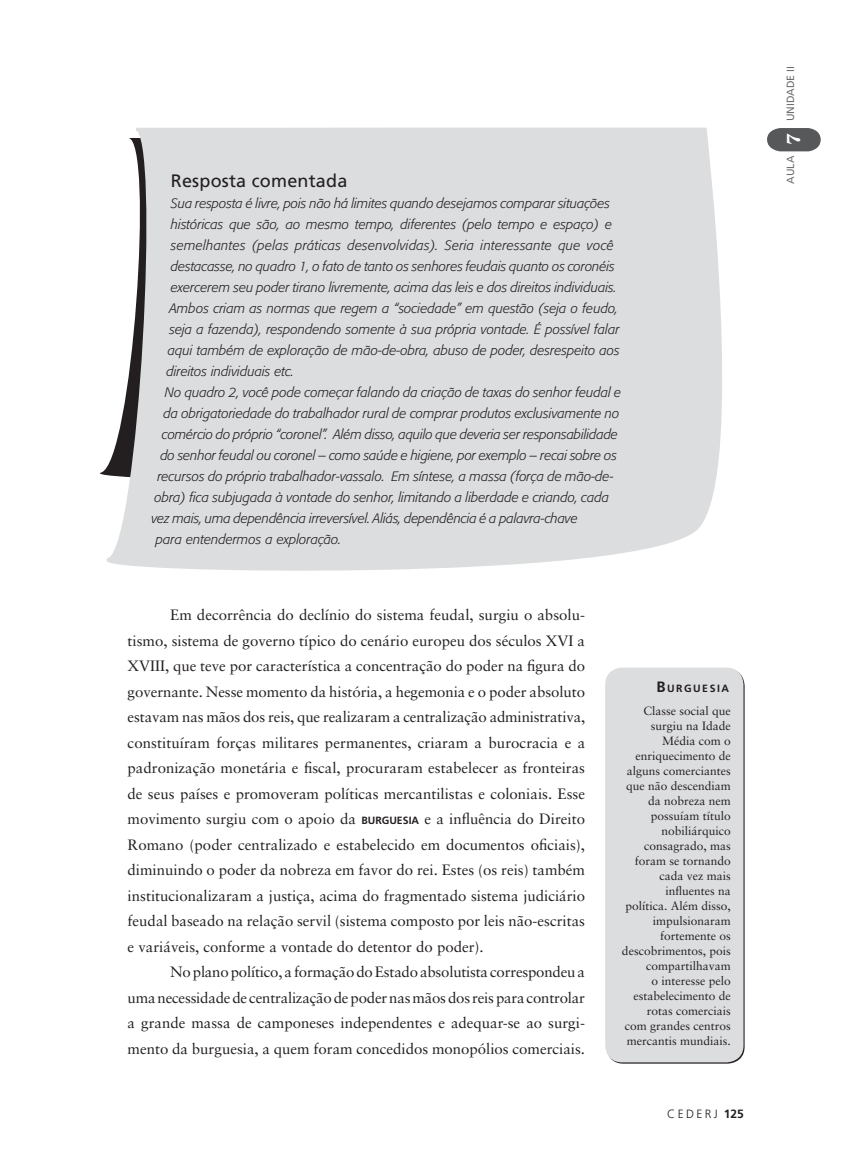
<style>
.page{position:relative;width:851px;height:1170px;background:#fff}
.page>*{position:absolute;margin:0;border:0;box-sizing:border-box;transform-origin:0 0}
.resposta{font:18px "Frutiger";letter-spacing:.01em;color:#231f20}
.texto_corrido{font:15px/25.5px "Sabon";color:#231f20;text-align:justify}
.Resposta_comentada_texto{font:italic 300 13.5px "Formata";color:#231f20}
.Resposta_comentada_texto-2{font:italic 300 13.5px "Formata";letter-spacing:.02em;color:#231f20}
.notas_texto_impar{font:12px/15px "Sabon";color:#231f20;text-align:right}
.t1{font:300 12px "Frutiger";letter-spacing:.2em;color:#231f20}
.t2{font:10.5px "Frutiger";color:#6c6d70}
.notas_TÍTULO{font:700 10.5px "Frutiger";letter-spacing:.145em;color:#231f20}
.s1{font-family:"Frutiger";font-weight:700;font-size:10.5px}
.s2{font-size:15px}
.s3{font-weight:700}
.s4{font-family:"Century Old Style";font-weight:700;font-size:18px;color:#fff}
</style>
<div class="page">
<svg style="left:767px;top:128px;width:54px;height:24px"></svg>
<svg style="left:100px;top:127px;width:622px;height:444px;background:#dbdcde"></svg>
<div style="left:605px;top:667px;width:138px;height:395px;background:#dcdddf"></div>
<p class="resposta" style="left:171px;top:170px;width:178px">Resposta comentada</p>
<p class="Resposta_comentada_texto" style="left:171px;top:195px;width:441px">Sua resposta é livre, pois não há limites quando desejamos comparar situações</p>
<p class="Resposta_comentada_texto" style="left:171px;top:216px;width:443px">históricas que são, ao mesmo tempo, diferentes (pelo tempo e espaço) e</p>
<p class="Resposta_comentada_texto-2" style="left:171px;top:237px;width:444px">semelhantes (pelas práticas desenvolvidas). Seria interessante que você</p>
<p class="Resposta_comentada_texto" style="left:171px;top:258px;width:445px">destacasse, no quadro 1, o fato de tanto os senhores feudais quanto os coronéis</p>
<p class="Resposta_comentada_texto" style="left:171px;top:279px;width:447px">exercerem seu poder tirano livremente, acima das leis e dos direitos individuais.</p>
<p class="Resposta_comentada_texto" style="left:169px;top:300px;width:450px">Ambos criam as normas que regem a “sociedade” em questão (seja o feudo,</p>
<p class="Resposta_comentada_texto" style="left:169px;top:321px;width:451px">seja a fazenda), respondendo somente à sua própria vontade. É possível falar</p>
<p class="Resposta_comentada_texto" style="left:168px;top:342px;width:453px">aqui também de exploração de mão-de-obra, abuso de poder, desrespeito aos</p>
<p class="Resposta_comentada_texto" style="left:166px;top:363px;width:129px">direitos individuais etc.</p>
<p class="Resposta_comentada_texto" style="left:165px;top:384px;width:458px">No quadro 2, você pode começar falando da criação de taxas do senhor feudal e</p>
<p class="Resposta_comentada_texto" style="left:163px;top:405px;width:457px">da obrigatoriedade do trabalhador rural de comprar produtos exclusivamente no</p>
<p class="Resposta_comentada_texto" style="left:162px;top:426px;width:457px">comércio do próprio “coronel”. Além disso, aquilo que deveria ser responsabilidade</p>
<p class="Resposta_comentada_texto" style="left:160px;top:447px;width:458px">do senhor feudal ou coronel – como saúde e higiene, por exemplo – recai sobre os</p>
<p class="Resposta_comentada_texto" style="left:157px;top:468px;width:457px">recursos do próprio trabalhador-vassalo. Em síntese, a massa (força de mão-de-</p>
<p class="Resposta_comentada_texto" style="left:154px;top:489px;width:456px">obra) fica subjugada à vontade do senhor, limitando a liberdade e criando, cada</p>
<p class="Resposta_comentada_texto" style="left:151px;top:510px;width:428px">vez mais, uma dependência irreversível. Aliás, dependência é a palavra-chave</p>
<p class="Resposta_comentada_texto" style="left:156px;top:531px;width:187px">para entendermos a exploração.</p>
<p class="texto_corrido" style="left:128px;top:602px;width:459px;text-indent:43px">Em decorrência do declínio do sistema feudal, surgiu o absolu&shy;tismo, sistema de governo típico do cenário europeu dos séculos XVI a XVIII, que teve por característica a concentração do poder na figura do governante. Nesse momento da história, a hegemonia e o poder absoluto estavam nas mãos dos reis, que realizaram a centralização administrativa, constituíram forças militares permanentes, criaram a burocracia e a padronização monetária e fiscal, procuraram estabelecer as fronteiras de seus países e promoveram políticas mercantilistas e coloniais. Esse movimento surgiu com o apoio da <span class="s1">BURGUESIA</span> e a influência do Direito Romano (poder centralizado e estabelecido em documentos oficiais), diminuindo o poder da nobreza em favor do rei. Estes (os reis) também institucionalizaram a justiça, acima do fragmentado sistema judiciário feudal baseado na relação servil (sistema composto por leis não-escritas e variáveis, conforme a vontade do detentor do poder).</p>
<p class="texto_corrido" style="left:128px;top:959px;width:459px;text-indent:43px">No plano político, a formação do Estado absolutista correspondeu a uma necessidade de centralização de poder nas mãos dos reis para controlar a grande massa de camponeses independentes e adequar-se ao surgi&shy;mento da burguesia, a quem foram concedidos monopólios comerciais.</p>
<p class="notas_TÍTULO" style="left:656px;top:681px;width:74px"><span class="s2">B</span>URGUESIA</p>
<p class="notas_texto_impar" style="left:622px;top:703px;width:110px">Classe social que surgiu na Idade<br>Média com o enriquecimento de alguns comerciantes que não descendiam da nobreza nem possuíam título nobiliárquico consagrado, mas foram se tornando cada vez mais influentes na política. Além disso, impulsionaram fortemente os descobrimentos, pois compartilhavam<br>o interesse pelo estabelecimento de rotas comerciais com grandes centros mercantis mundiais.</p>
<p class="t1" style="left:667px;top:1106px;width:78px">CEDERJ <span class="s3">125</span></p>
<p class="t2" style="left:784px;top:184px;width:119px;rotate:-90deg">AULA <span class="s4">7</span> UNIDADE II</p>
</div>
